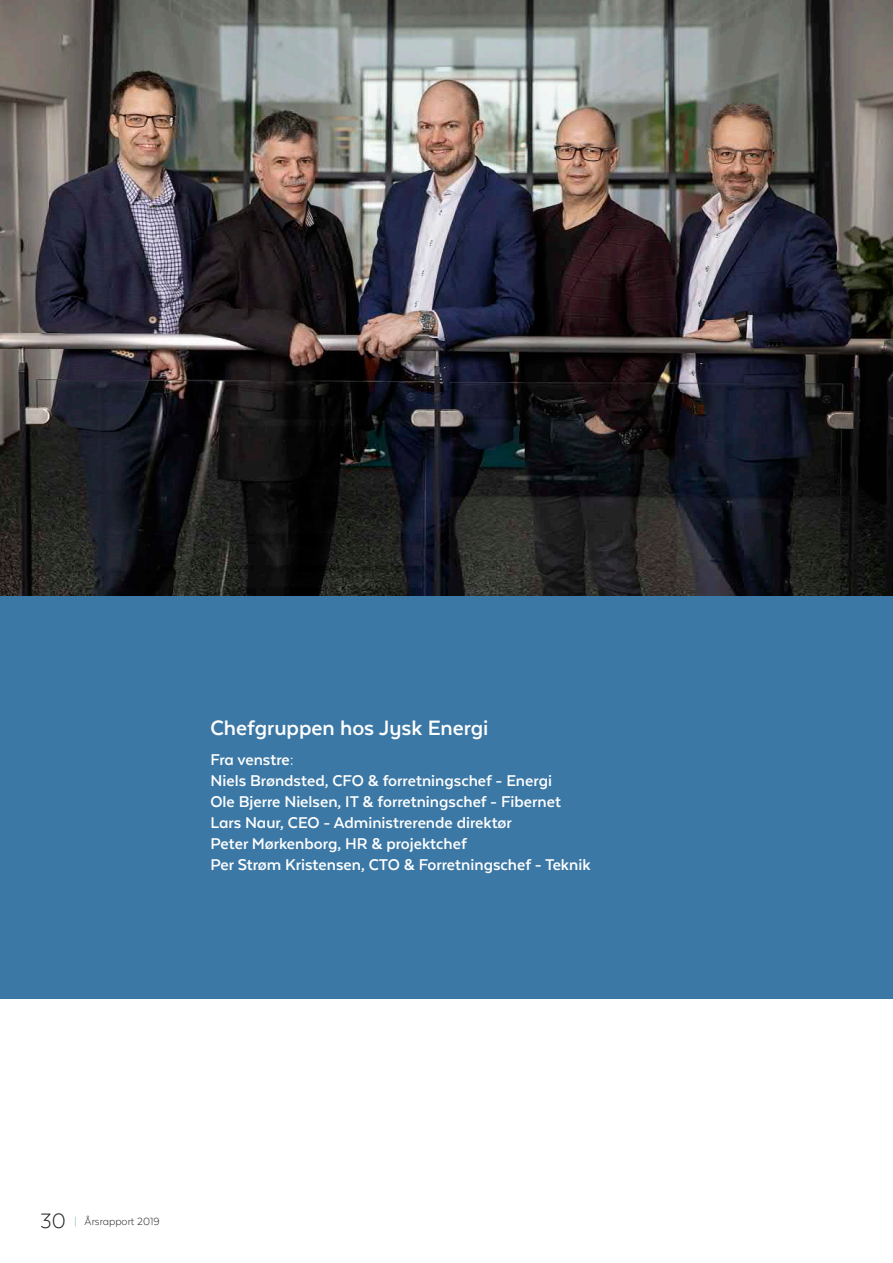
<style>
.page{position:relative;width:893px;height:1263px;background:#fff}
.page>*{position:absolute;margin:0;border:0;box-sizing:border-box;transform-origin:0 0}
.t1{font:700 24px "Texta Alt";color:#fff}
.t2{font:700 18px/21px "Texta Alt";color:#fff}
.t3{font:300 12px "Texta Alt";color:#231f20}
.s1{font-size:24px}
.s2{color:#72c594}
</style>
<div class="page">
<div style="left:0;top:595px;width:893px;height:404px;background:#3c78a5"></div>
<img style="left:0;top:0;width:893px;height:595px">
<p class="t1" style="left:210px;top:716px;width:280px">Chefgruppen hos Jysk Energi</p>
<p class="t2" style="left:210px;top:749px;width:85px">Fra venstre:</p>
<p class="t2" style="left:210px;top:770px;width:343px">Niels Brøndsted, CFO &amp; forretningschef - Energi</p>
<p class="t2" style="left:210px;top:791px;width:352px">Ole Bjerre Nielsen, IT &amp; forretningschef - Fibernet</p>
<p class="t2" style="left:210px;top:812px;width:303px">Lars Naur, CEO - Administrerende direktør</p>
<p class="t2" style="left:210px;top:833px;width:382px">Peter Mørkenborg, HR &amp; projektchef<br>Per Strøm Kristensen, CTO &amp; Forretningschef - Teknik</p>
<p class="t3" style="left:40px;top:1215px;width:121px"><span class="s1">30</span> <span class="s2">|</span> Årsrapport 2019</p>
</div>
